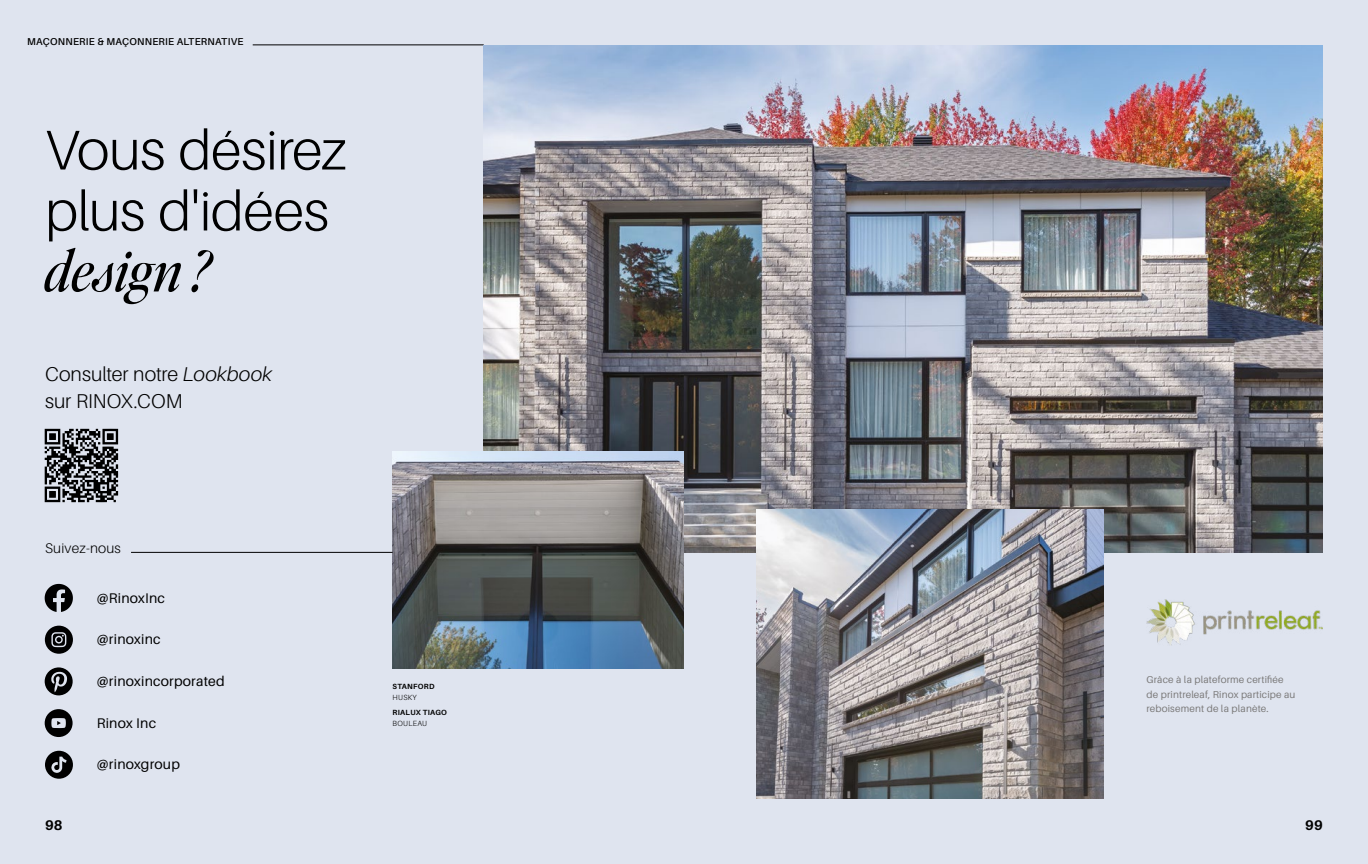
<style>
.page{position:relative;width:1368px;height:864px;background:#dfe4ef}
.page>*{position:absolute;margin:0;border:0;box-sizing:border-box;transform-origin:0 0}
.t1{font:300 56px/61px "Aileron";letter-spacing:-.01em;color:#000}
.t2{font:italic 56px "Editor's Note";letter-spacing:-.005em;color:#000}
.t3{font:300 20px/27px "Aileron";color:#000}
.t4{font:14px "Aileron";letter-spacing:.015em;color:#000}
.t5{font:300 14px "Aileron";letter-spacing:.015em;color:#000}
.t6{font:700 14px "Aileron";color:#000}
.t7{font:10px/14.5px "Aileron";letter-spacing:.015em;color:#7c7b7b}
.t8{font:600 10px "Aileron";letter-spacing:.025em;color:#000}
.t9{font:700 7.5px "Aileron";letter-spacing:.035em;color:#000}
.t10{font:300 7.5px "Aileron";letter-spacing:.035em;color:#000}
.s1{font-style:italic}
</style>
<div class="page">
<hr style="left:253px;top:45px;width:231px;height:1px;background:#000">
<img style="left:1147px;top:600px;width:175px;height:46px">
<svg style="left:45px;top:429px;width:73px;height:73px"></svg>
<img style="left:484px;top:45px;width:839px;height:507px">
<img style="left:756px;top:509px;width:348px;height:290px">
<img style="left:393px;top:451px;width:291px;height:217px">
<hr style="left:131px;top:552px;width:262px;height:1px;background:#000">
<svg style="left:45px;top:584px;width:28px;height:28px"></svg>
<svg style="left:45px;top:626px;width:28px;height:28px"></svg>
<svg style="left:45px;top:667px;width:28px;height:29px"></svg>
<svg style="left:45px;top:709px;width:28px;height:28px"></svg>
<svg style="left:45px;top:751px;width:28px;height:28px"></svg>
<p class="t8" style="left:27px;top:36px;width:218px">MAÇONNERIE &amp; MAÇONNERIE ALTERNATIVE</p>
<h1 class="t1" style="left:45px;top:120px;width:303px">Vous désirez plus d'idées</h1>
<h1 class="t2" style="left:45px;top:233px;width:166px">design ?</h1>
<h2 class="t3" style="left:45px;top:360px;width:229px">Consulter notre <span class="s1">Lookbook </span>sur RINOX.COM</h2>
<h3 class="t5" style="left:45px;top:540px;width:77px">Suivez-nous</h3>
<h3 class="t4" style="left:97px;top:590px;width:70px">@RinoxInc</h3>
<h3 class="t4" style="left:97px;top:632px;width:65px">@rinoxinc</h3>
<h3 class="t4" style="left:97px;top:674px;width:129px">@rinoxincorporated</h3>
<h3 class="t4" style="left:97px;top:715px;width:61px">Rinox Inc</h3>
<h3 class="t4" style="left:97px;top:757px;width:85px">@rinoxgroup</h3>
<p class="t9" style="left:393px;top:682px;width:43px">STANFORD</p>
<p class="t10" style="left:393px;top:693px;width:26px">HUSKY</p>
<p class="t9" style="left:393px;top:708px;width:56px">RIALUX TIAGO</p>
<p class="t10" style="left:393px;top:720px;width:36px">BOULEAU</p>
<p class="t7" style="left:1147px;top:672px;width:150px">Grâce à la plateforme certifiée de printreleaf, Rinox participe au reboisement de la planète.</p>
<h3 class="t6" style="left:45px;top:817px;width:19px">98</h3>
<h3 class="t6" style="left:1305px;top:817px;width:19px">99</h3>
</div>
